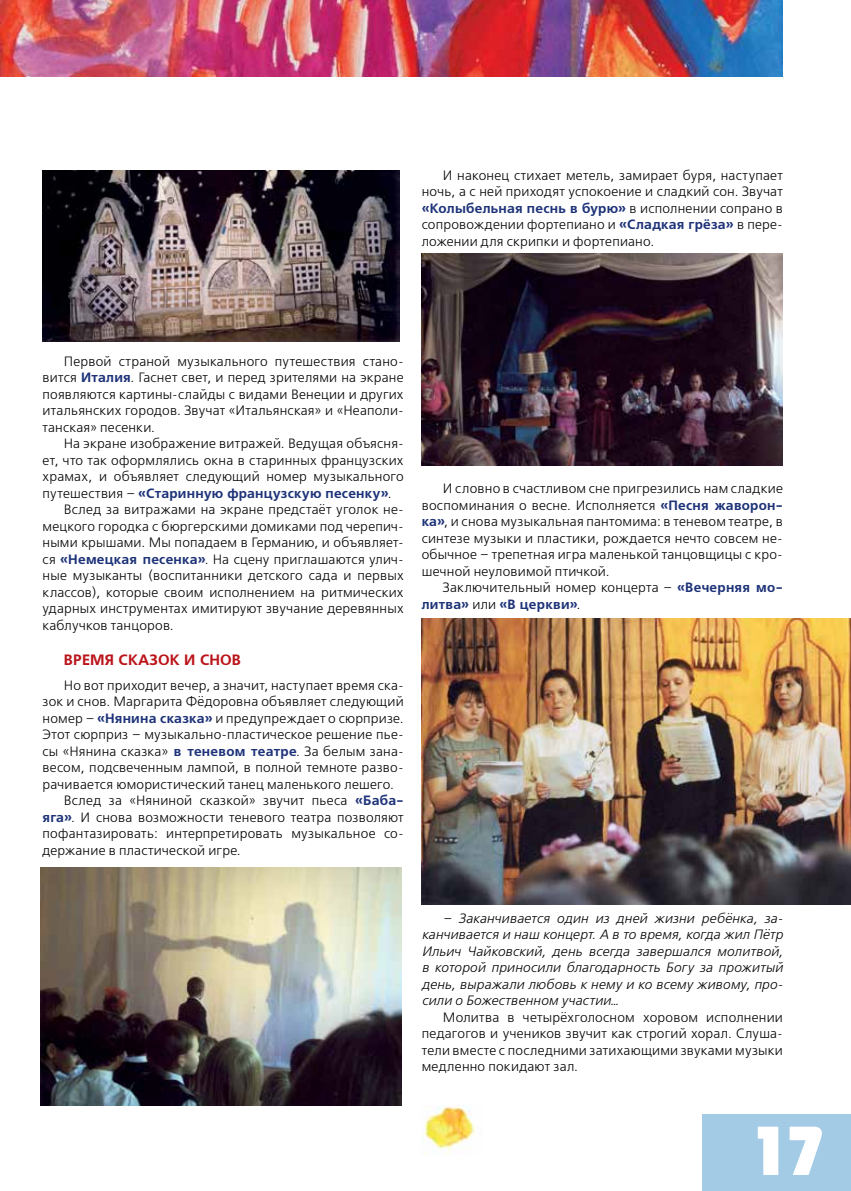
<style>
.page{position:relative;width:851px;height:1191px;background:#fff}
.page>*{position:absolute;margin:0;border:0;box-sizing:border-box;transform-origin:0 0}
.t1{font:800 69px "Bauhaus C";color:#fff}
.t2{font:700 15px "Free Set C";color:#ba141a}
.t3{font:13.5px/16.5px "Free Set C";letter-spacing:.015em;color:#000;text-align:justify}
.t4{font:italic 13.5px/16.5px "Free Set C";letter-spacing:.015em;color:#000;text-align:justify}
.t5{font:700 13.5px "Free Set C";letter-spacing:.02em;color:#1e3379}
.s1{font-weight:700;color:#1e3379}
.s2{font-weight:400;color:#000}
.s3{font-style:italic}
</style>
<div class="page">
<div style="left:702px;top:1114px;width:148px;height:77px;background:#a4cbe6"></div>
<img style="left:0;top:0;width:782px;height:77px">
<img style="left:40px;top:867px;width:361px;height:239px">
<img style="left:421px;top:254px;width:361px;height:212px">
<img style="left:421px;top:619px;width:429px;height:285px">
<img style="left:43px;top:170px;width:356px;height:171px">
<img style="left:424px;top:1106px;width:52px;height:48px">
<p class="t3" style="left:421px;top:168px;width:362px;text-indent:21px">И наконец стихает метель, замирает буря, наступает ночь, а с ней приходят успокоение и сладкий сон. Звучат <span class="s1">«Колыбельная песнь в бурю»</span> в исполнении сопрано в сопровождении фортепиано и <span class="s1">«Сладкая грёза»</span> в пере&shy;ложении для скрипки и фортепиано.</p>
<p class="t3" style="left:43px;top:354px;width:362px;text-indent:21px">Первой страной музыкального путешествия стано&shy;вится <span class="s1">Италия</span>. Гаснет свет, и перед зрителями на экране появляются картины-слайды с видами Венеции и других итальянских городов. Звучат «Итальянская» и «Неаполи&shy;танская» песенки.</p>
<p class="t3" style="left:64px;top:436px;width:341px">На экране изображение витражей. Ведущая объясня-</p>
<p class="t3" style="left:43px;top:453px;width:362px">ет, что так оформлялись окна в старинных французских</p>
<p class="t3" style="left:43px;top:469px;width:362px">храмах, и объявляет следующий номер музыкального</p>
<p class="t5" style="left:43px;top:485px;width:350px"><span class="s2">путешествия –</span> «Старинную французскую песенку»<span class="s2">.</span></p>
<p class="t3" style="left:64px;top:502px;width:341px">Вслед за витражами на экране предстаёт уголок не-</p>
<p class="t3" style="left:43px;top:519px;width:362px">мецкого городка с бюргерскими домиками под черепич-</p>
<p class="t3" style="left:43px;top:535px;width:362px">ными крышами. Мы попадаем в Германию, и объявляет-</p>
<p class="t3" style="left:43px;top:552px;width:362px">ся <span class="s1">«Немецкая песенка»</span>. На сцену приглашаются улич-</p>
<p class="t3" style="left:43px;top:568px;width:362px">ные музыканты (воспитанники детского сада и первых</p>
<p class="t3" style="left:43px;top:584px;width:362px">классов), которые своим исполнением на ритмических</p>
<p class="t3" style="left:43px;top:601px;width:362px">ударных инструментах имитируют звучание деревянных</p>
<p class="t3" style="left:43px;top:617px;width:133px">каблучков танцоров.</p>
<p class="t2" style="left:64px;top:651px;width:179px">ВРЕМЯ СКАЗОК И СНОВ</p>
<p class="t3" style="left:64px;top:677px;width:341px">Но вот приходит вечер, а значит, наступает время ска-</p>
<p class="t3" style="left:43px;top:694px;width:362px">зок и снов. Маргарита Фёдоровна объявляет следующий</p>
<p class="t3" style="left:43px;top:710px;width:362px">номер – <span class="s1">«Нянина сказка»</span> и предупреждает о сюрпризе.</p>
<p class="t3" style="left:43px;top:727px;width:362px">Этот сюрприз – музыкально-пластическое решение пье-</p>
<p class="t3" style="left:42px;top:743px;width:362px">сы «Нянина сказка» <span class="s1">в теневом театре</span>. За белым зана-</p>
<p class="t3" style="left:42px;top:760px;width:362px">весом, подсвеченным лампой, в полной темноте разво-</p>
<p class="t3" style="left:42px;top:776px;width:353px">рачивается юмористический танец маленького лешего.</p>
<p class="t3" style="left:64px;top:793px;width:341px">Вслед за «Няниной сказкой» звучит пьеса <span class="s1">«Баба-</span></p>
<p class="t3" style="left:42px;top:809px;width:362px"><span class="s1">яга»</span>. И снова возможности теневого театра позволяют</p>
<p class="t3" style="left:42px;top:826px;width:362px">пофантазировать: интерпретировать музыкальное со-</p>
<p class="t3" style="left:42px;top:842px;width:200px">держание в пластической игре.</p>
<p class="t3" style="left:421px;top:481px;width:362px;text-indent:21px">И словно в счастливом сне пригрезились нам сладкие воспоминания о весне. Исполняется <span class="s1">«Песня жаворон&shy;ка»</span>, и снова музыкальная пантомима: в теневом театре, в синтезе музыки и пластики, рождается нечто совсем не&shy;обычное – трепетная игра маленькой танцовщицы с кро&shy;шечной неуловимой птичкой.</p>
<p class="t3" style="left:421px;top:580px;width:362px;text-indent:21px">Заключительный номер концерта – <span class="s1">«Вечерняя мо&shy;литва»</span> или <span class="s1">«В церкви»</span><span class="s3">.</span></p>
<p class="t4" style="left:421px;top:910px;width:362px;text-indent:21px">– Заканчивается один из дней жизни ребёнка, за&shy;канчивается и наш концерт. А в то время, когда жил Пётр Ильич Чайковский, день всегда завершался молитвой, в которой приносили благодарность Богу за прожитый день, выражали любовь к нему и ко всему живому, про&shy;сили о Божественном участии…</p>
<p class="t3" style="left:421px;top:1009px;width:362px;text-indent:21px">Молитва в четырёхголосном хоровом исполнении педагогов и учеников звучит как строгий хорал. Слуша&shy;тели вместе с последними затихающими звуками музыки медленно покидают зал.</p>
<h1 class="t1" style="left:748px;top:1109px;width:79px">17</h1>
</div>
